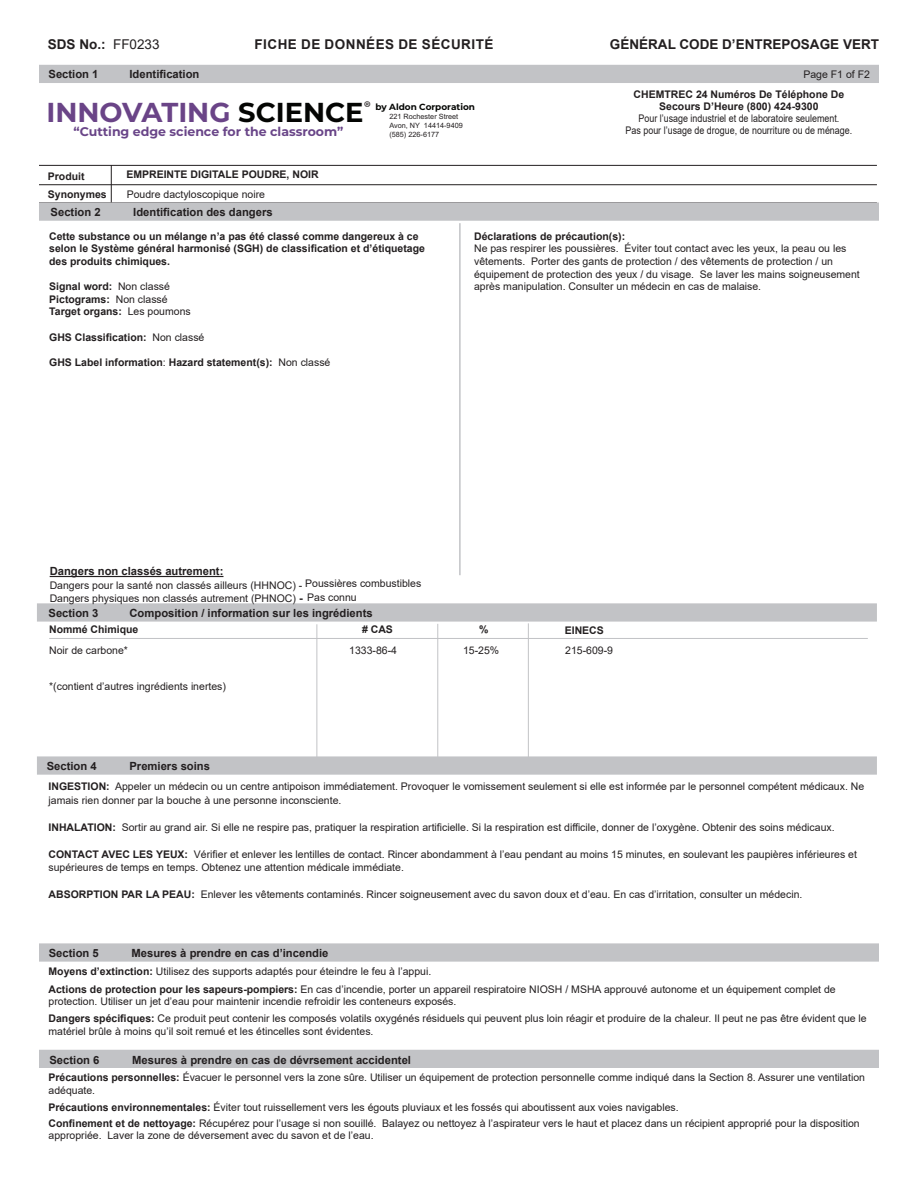
<style>
.page{position:relative;width:918px;height:1188px;background:#fff}
.page>*{position:absolute;margin:0;border:0;box-sizing:border-box;transform-origin:0 0}
.t1{font:700 27.3px "Montserrat";color:#6a4487}
.t2{font:700 13.5px "Arial";color:#231f20}
.t3{font:700 13.5px "Arial";letter-spacing:.035em;color:#231f20}
.t4{font:700 12.6px "Montserrat";color:#694588}
.t5{font:700 11.25px "Arial";color:#231f20}
.t6{font:10.5px/12.6px "Arial";color:#231f20}
.t7{font:700 10.5px/12.6px "Arial";color:#231f20}
.t8{font:10.5px/12px "Arial";color:#231f20;text-align:center;scale:.85 1}
.t9{font:700 8.85px "Montserrat";color:#040503}
.t10{font:7.35px/8.7px "Arial";color:#231f20}
.s1{font-weight:400}
.s2{color:#040503}
.s3{font-weight:700}
.s4{font-weight:700;font-size:11.25px}
</style>
<div class="page">
<hr style="left:111px;top:165px;width:1px;height:39px;background:#231f20">
<div style="left:39px;top:65px;width:840px;height:18px;background:#c2c3c6"></div>
<div style="left:37px;top:756px;width:840px;height:19px;background:#c2c3c6;border:2px solid #c2c3c6"></div>
<div style="left:39px;top:943px;width:840px;height:19px;background:#c2c3c6;border:2px solid #c2c3c6"></div>
<hr style="left:39px;top:184px;width:838px;height:1px;background:#231f20">
<div style="left:39px;top:1050px;width:840px;height:18px;background:#c2c3c6"></div>
<div style="left:37px;top:603px;width:840px;height:19px;background:#c2c3c6;border:2px solid #c2c3c6"></div>
<div style="left:39px;top:202px;width:840px;height:19px;background:#c2c3c6;border:2px solid #c2c3c6"></div>
<hr style="left:39px;top:165px;width:838px;height:1px;background:#231f20">
<hr style="left:437px;top:624px;width:1px;height:135px;background:#c2c3c6">
<hr style="left:49px;top:638px;width:819px;height:1px;background:#c2c3c6">
<hr style="left:316px;top:624px;width:1px;height:135px;background:#c2c3c6">
<hr style="left:528px;top:623px;width:1px;height:135px;background:#c2c3c6">
<hr style="left:459px;top:223px;width:2px;height:352px;background:#c2c3c6">
<hr style="left:50px;top:576px;width:173px;height:1px;background:#231f20">
<p class="t2" style="left:48px;top:35px;width:113px">SDS No.: <span class="s1">FF0233</span></p>
<p class="t2" style="left:610px;top:35px;width:271px">GÉNÉRAL CODE D’ENTREPOSAGE VERT</p>
<p class="t3" style="left:255px;top:35px;width:240px">FICHE DE DONNÉES DE SÉCURITÉ</p>
<p class="t5" style="left:49px;top:66px;width:52px">Section 1</p>
<p class="t5" style="left:130px;top:66px;width:72px">Identification</p>
<p class="t1" style="left:46px;top:92px;width:326px">INNOVATING <span class="s2">SCIENCE</span><sup>®</sup></p>
<p class="t4" style="left:74px;top:123px;width:271px">“Cutting edge science for the classroom”</p>
<p class="t9" style="left:375px;top:100px;width:101px">by Aldon Corporation</p>
<p class="t10" style="left:389px;top:112px;width:75px">221 Rochester Street<br>Avon, NY 14414-9409 (585) 226-6177</p>
<p class="t7" style="left:48px;top:170px;width:38px">Produit</p>
<p class="t7" style="left:48px;top:188px;width:60px">Synonymes</p>
<p class="t7" style="left:126px;top:165px;width:194px;line-height:19.5px">EMPREINTE DIGITALE POUDRE, NOIR<br><span class="s1">Poudre dactyloscopique noire</span></p>
<p class="t5" style="left:51px;top:204px;width:52px">Section 2</p>
<p class="t5" style="left:133px;top:204px;width:141px">Identification des dangers</p>
<p class="t6" style="left:803px;top:67px;width:68px">Page F1 of F2</p>
<p class="t8" style="left:626px;top:88px;width:268px"><span class="s3">CHEMTREC 24 Numéros De Téléphone De Secours D’Heure (800) 424-9300<br></span>Pour l’usage industriel et de laboratoire seulement.<br>Pas pour l’usage de drogue, de nourriture ou de ménage.</p>
<p class="t7" style="left:49px;top:230px;width:377px">Cette substance ou un mélange n’a pas été classé comme dangereux à ce selon le Système général harmonisé (SGH) de classification et d’étiquetage des produits chimiques.</p>
<p class="t7" style="left:49px;top:280px;width:143px">Signal word: <span class="s1">Non classé<br></span>Pictograms: <span class="s1">Non classé<br></span>Target organs: <span class="s1">Les poumons</span></p>
<p class="t7" style="left:49px;top:331px;width:157px">GHS Classification: <span class="s1">Non classé</span></p>
<p class="t7" style="left:49px;top:356px;width:283px">GHS Label information<span class="s1">:</span> Hazard statement(s): <span class="s1">Non classé</span></p>
<p class="t6" style="left:474px;top:230px;width:387px"><span class="s3">Déclarations de précaution(s):<br></span>Ne pas respirer les poussières. Éviter tout contact avec les yeux, la peau ou les vêtements. Porter des gants de protection / des vêtements de protection / un équipement de protection des yeux / du visage. Se laver les mains soigneusement après manipulation. Consulter un médecin en cas de malaise.</p>
<p class="t5" style="left:50px;top:563px;width:175px">Dangers non classés autrement:</p>
<p class="t6" style="left:50px;top:578px;width:255px;line-height:13.5px">Dangers pour la santé non classés ailleurs (HHNOC) -<br>Dangers physiques non classés autrement (PHNOC) <span class="s4">-</span></p>
<p class="t6" style="left:305px;top:576px;width:118px;line-height:14.2px">Poussières combustibles<br>Pas connu</p>
<p class="t5" style="left:49px;top:605px;width:52px">Section 3</p>
<p class="t5" style="left:130px;top:605px;width:245px">Composition / information sur les ingrédients</p>
<p class="t7" style="left:49px;top:623px;width:91px">Nommé Chimique</p>
<p class="t7" style="left:362px;top:623px;width:32px"># CAS</p>
<p class="t7" style="left:479px;top:623px;width:11px">%</p>
<p class="t7" style="left:565px;top:624px;width:41px">EINECS</p>
<p class="t6" style="left:49px;top:644px;width:80px">Noir de carbone*</p>
<p class="t6" style="left:349px;top:644px;width:49px">1333-86-4</p>
<p class="t6" style="left:463px;top:644px;width:38px">15-25%</p>
<p class="t6" style="left:565px;top:644px;width:49px">215-609-9</p>
<p class="t6" style="left:49px;top:680px;width:178px">*(contient d’autres ingrédients inertes)</p>
<p class="t5" style="left:47px;top:758px;width:52px">Section 4</p>
<p class="t5" style="left:129px;top:758px;width:82px">Premiers soins</p>
<p class="t6" style="left:49px;top:780px;width:817px;line-height:13.5px"><span class="s3">INGESTION:</span> Appeler un médecin ou un centre antipoison immédiatement. Provoquer le vomissement seulement si elle est informée par le personnel compétent médicaux. Ne jamais rien donner par la bouche à une personne inconsciente.</p>
<p class="t6" style="left:49px;top:821px;width:788px"><span class="s3">INHALATION:</span> Sortir au grand air. Si elle ne respire pas, pratiquer la respiration artificielle. Si la respiration est difficile, donner de l’oxygène. Obtenir des soins médicaux.</p>
<p class="t6" style="left:49px;top:847px;width:810px;line-height:13.5px"><span class="s3">CONTACT AVEC LES YEUX:</span> Vérifier et enlever les lentilles de contact. Rincer abondamment à l’eau pendant au moins 15 minutes, en soulevant les paupières inférieures et supérieures de temps en temps. Obtenez une attention médicale immédiate.</p>
<p class="t6" style="left:49px;top:888px;width:755px"><span class="s3">ABSORPTION PAR LA PEAU:</span> Enlever les vêtements contaminés. Rincer soigneusement avec du savon doux et d’eau. En cas d’irritation, consulter un médecin.</p>
<p class="t5" style="left:49px;top:945px;width:52px">Section 5</p>
<p class="t5" style="left:132px;top:945px;width:198px">Mesures à prendre en cas d’incendie</p>
<p class="t6" style="left:49px;top:962px;width:789px;line-height:18px"><span class="s3">Moyens d’extinction:</span> Utilisez des supports adaptés pour éteindre le feu à l’appui.<br><span class="s3">Actions de protection pour les sapeurs-pompiers:</span> En cas d’incendie, porter un appareil respiratoire NIOSH / MSHA approuvé autonome et un équipement complet de</p>
<p class="t6" style="left:49px;top:993px;width:820px;line-height:17.1px">protection. Utiliser un jet d’eau pour maintenir incendie refroidir les conteneurs exposés.<br><span class="s3">Dangers spécifiques:</span> Ce produit peut contenir les composés volatils oxygénés résiduels qui peuvent plus loin réagir et produire de la chaleur. Il peut ne pas être évident que le</p>
<p class="t6" style="left:49px;top:1025px;width:327px">matériel brûle à moins qu’il soit remué et les étincelles sont évidentes.</p>
<p class="t5" style="left:49px;top:1052px;width:52px">Section 6</p>
<p class="t5" style="left:132px;top:1052px;width:280px">Mesures à prendre en cas de dévrsement accidentel</p>
<p class="t6" style="left:49px;top:1071px;width:818px"><span class="s3">Précautions personnelles:</span> Évacuer le personnel vers la zone sûre. Utiliser un équipement de protection personnelle comme indiqué dans la Section 8. Assurer une ventilation adéquate.</p>
<p class="t6" style="left:49px;top:1099px;width:813px;line-height:16.5px"><span class="s3">Précautions environnementales:</span> Éviter tout ruissellement vers les égouts pluviaux et les fossés qui aboutissent aux voies navigables.<br><span class="s3">Confinement et de nettoyage:</span> Récupérez pour l’usage si non souillé. Balayez ou nettoyez à l’aspirateur vers le haut et placez dans un récipient approprié pour la disposition</p>
<p class="t6" style="left:49px;top:1129px;width:327px">appropriée. Laver la zone de déversement avec du savon et de l’eau.</p>
</div>
